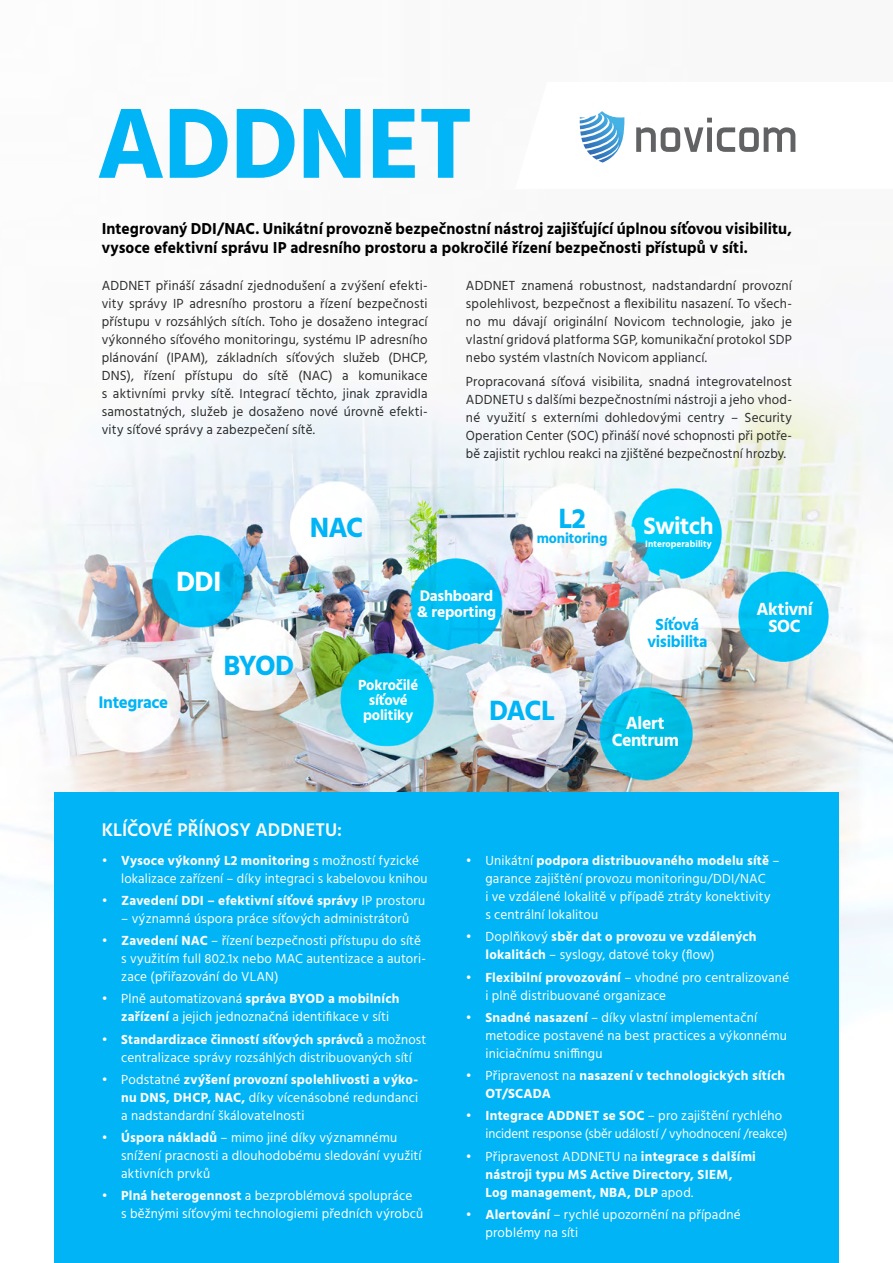
<style>
.page{position:relative;width:893px;height:1263px;background:#fff}
.page>*{position:absolute;margin:0;border:0;box-sizing:border-box;transform-origin:0 0}
.t1{font:700 102px "Hind";letter-spacing:-.015em;color:#00b4f5}
.t2{font:700 28.5px "Hind";letter-spacing:-.045em;color:#00b4f5}
.t3{font:700 28.5px "Hind";color:#fff}
.t4{font:700 24.3px "Hind";letter-spacing:-.02em;color:#fff}
.t5{font:600 18.75px "Hind";color:#fff}
.t6{font:700 18px/16.5px "Hind";letter-spacing:-.02em;color:#fff;text-align:center}
.t7{font:700 17.25px "Hind";letter-spacing:-.015em;color:#00b4f5}
.t8{font:700 16.5px/16.5px "Hind";letter-spacing:-.015em;color:#00b4f5;text-align:center}
.t9{font:700 16.2px/19.5px "Hind";letter-spacing:.005em;color:#000;scale:.96 1}
.t10{font:700 15.6px/15.8px "Hind";letter-spacing:-.015em;color:#fff}
.t11{font:700 15px/15px "Hind";letter-spacing:-.01em;color:#fff;text-align:center}
.t12{font:700 14.55px "Hind";letter-spacing:-.01em;color:#00b4f5}
.t13{font:13.5px/18px "Hind";letter-spacing:.015em;color:#fff}
.t14{font:13.5px/18px "Hind";letter-spacing:.01em;color:#2b2c2c;text-align:justify}
.t15{font:700 13.5px/18px "Hind";letter-spacing:.02em;color:#fff}
.t16{font:13.35px "Hind";letter-spacing:-.005em;color:#fff}
.t17{font:700 9.45px "Hind";letter-spacing:.005em;color:#fff}
.s1{font-weight:700}
.s2{font-weight:400}
</style>
<div class="page">
<img style="left:0;top:382px;width:893px;height:638px">
<svg style="left:579px;top:117px;width:217px;height:35px"></svg>
<img style="left:580px;top:111px;width:44px;height:52px">
<div style="left:54px;top:792px;width:785px;height:471px;background:#00b4f5"></div>
<h1 class="t1" style="left:96px;top:83px;width:378px">ADDNET</h1>
<p class="t9" style="left:102px;top:219px;width:720px">Integrovaný DDI/NAC. Unikátní provozně bezpečnostní nástroj zajišťující úplnou síťovou visibilitu, vysoce efektivní správu IP adresního prostoru a pokročilé řízení bezpečnosti přístupů v síti.</p>
<p class="t14" style="left:102px;top:277px;width:327px">ADDNET přináší zásadní zjednodušení a zvýšení efekti&shy;vity správy IP adresního prostoru a řízení bezpečnosti přístupu v rozsáhlých sítích. Toho je dosaženo integrací výkonného síťového monitoringu, systému IP adresního plánování (IPAM), základních síťových služeb (DHCP, DNS), řízení přístupu do sítě (NAC) a komunikace s aktivními prvky sítě. Integrací těchto, jinak zpravidla samostatných, služeb je dosaženo nové úrovně efekti&shy;vity síťové správy a zabezpečení sítě.</p>
<p class="t14" style="left:466px;top:277px;width:327px">ADDNET znamená robustnost, nadstandardní provozní spolehlivost, bezpečnost a flexibilitu nasazení. To všech&shy;no mu dávají originální Novicom technologie, jako je vlastní gridová platforma SGP, komunikační protokol SDP nebo systém vlastních Novicom appliancí.</p>
<p class="t14" style="left:466px;top:373px;width:327px">Propracovaná síťová visibilita, snadná integrovatelnost ADDNETU s dalšími bezpečnostními nástroji a jeho vhod&shy;né využití s externími dohledovými centry – Security Operation Center (SOC) přináší nové schopnosti při potře&shy;bě zajistit rychlou reakci na zjištěné bezpečnostní hrozby.</p>
<h2 class="t3" style="left:176px;top:565px;width:47px">DDI</h2>
<p class="t7" style="left:98px;top:692px;width:71px">Integrace</p>
<h2 class="t2" style="left:223px;top:648px;width:72px">BYOD</h2>
<h2 class="t2" style="left:310px;top:510px;width:55px">NAC</h2>
<p class="t10" style="left:417px;top:588px;width:81px">Dashboard &amp; reporting</p>
<h2 class="t2" style="left:558px;top:501px;width:29px">L2</h2>
<p class="t12" style="left:537px;top:529px;width:72px">monitoring</p>
<h3 class="t4" style="left:644px;top:512px;width:71px">Switch</h3>
<p class="t17" style="left:645px;top:538px;width:68px">Interoperability</p>
<p class="t8" style="left:647px;top:616px;width:62px">Síťová visibilita</p>
<p class="t11" style="left:358px;top:678px;width:62px">Pokročilé síťové politiky</p>
<h2 class="t2" style="left:489px;top:694px;width:67px">DACL</h2>
<h3 class="t6" style="left:612px;top:715px;width:69px">Alert<br>Centrum</h3>
<h3 class="t6" style="left:756px;top:601px;width:58px">Aktivní<br>SOC</h3>
<h3 class="t5" style="left:102px;top:819px;width:242px">KLÍČOVÉ PŘÍNOSY ADDNETU:</h3>
<p class="t13" style="left:121px;top:852px;width:308px;text-indent:-19px">• <span class="s1">Vysoce výkonný L2 monitoring</span> s možností fyzické lokalizace zařízení – díky integraci s kabelovou knihou</p>
<p class="t15" style="left:102px;top:891px;width:325px"><span class="s2">•</span> Zavedení DDI – efektivní síťové správy <span class="s2">IP prostoru</span></p>
<p class="t13" style="left:121px;top:910px;width:290px">– významná úspora práce síťových administrátorů</p>
<p class="t13" style="left:121px;top:932px;width:306px;text-indent:-20px">• <span class="s1">Zavedení NAC</span> – řízení bezpečnosti přístupu do sítě s využitím full 802.1x nebo MAC autentizace a autori&shy;zace (přiřazování do VLAN)</p>
<p class="t13" style="left:121px;top:991px;width:280px;text-indent:-20px">• Plně automatizovaná <span class="s1">správa BYOD a mobilních zařízení</span> a jejich jednoznačná identifikace v síti</p>
<p class="t13" style="left:102px;top:1031px;width:326px;text-align:center">• <span class="s1">Standardizace činností síťových správců</span> a možnost centralizace správy rozsáhlých distribuovaných sítí</p>
<p class="t13" style="left:121px;top:1071px;width:299px;text-align:justify;text-indent:-20px">• Podstatné <span class="s1">zvýšení provozní spolehlivosti a výko&shy;nu DNS, DHCP, NAC,</span> díky vícenásobné redundanci a nadstandardní škálovatelnosti</p>
<p class="t13" style="left:121px;top:1129px;width:302px;text-indent:-20px">• <span class="s1">Úspora nákladů</span> – mimo jiné díky významnému snížení pracnosti a dlouhodobému sledování využití aktivních prvků</p>
<p class="t13" style="left:121px;top:1188px;width:304px;text-indent:-20px">• <span class="s1">Plná heterogennost</span> a bezproblémová spolupráce<br>s běžnými síťovými technologiemi předních výrobců</p>
<p class="t13" style="left:485px;top:852px;width:296px;text-indent:-20px">• Unikátní <span class="s1">podpora distribuovaného modelu sítě</span> – garance zajištění provozu monitoringu/DDI/NAC<br>i ve vzdálené lokalitě v případě ztráty konektivity<br>s centrální lokalitou</p>
<p class="t15" style="left:485px;top:927px;width:273px;text-indent:-20px"><span class="s2">• Doplňkový</span> sběr dat o provozu ve vzdálených lokalitách <span class="s2">– syslogy, datové toky (flow)</span></p>
<p class="t13" style="left:485px;top:969px;width:305px;text-indent:-20px">• <span class="s1">Flexibilní provozování</span> – vhodné pro centralizované i plně distribuované organizace</p>
<p class="t13" style="left:485px;top:1009px;width:303px;text-indent:-20px">• <span class="s1">Snadné nasazení</span> – díky vlastní implementační metodice postavené na best practices a výkonnému iniciačnímu sniffingu</p>
<p class="t15" style="left:485px;top:1066px;width:301px;text-indent:-20px"><span class="s2">• Připravenost na</span> nasazení v technologických sítích<br>OT/SCADA</p>
<p class="t13" style="left:466px;top:1108px;width:318px">• <span class="s1">Integrace ADDNET se SOC</span> – pro zajištění rychlého</p>
<p class="t16" style="left:485px;top:1125px;width:303px">incident response (sběr událostí / vyhodnocení /reakce)</p>
<p class="t15" style="left:485px;top:1147px;width:272px;text-indent:-20px"><span class="s2">• Připravenost ADDNETU na</span> integrace s dalšími nástroji typu MS Active Directory, SIEM,<br>Log management, NBA, DLP <span class="s2">apod.</span></p>
<p class="t13" style="left:485px;top:1206px;width:257px;text-indent:-20px">• <span class="s1">Alertování</span> – rychlé upozornění na případné problémy na síti</p>
</div>
